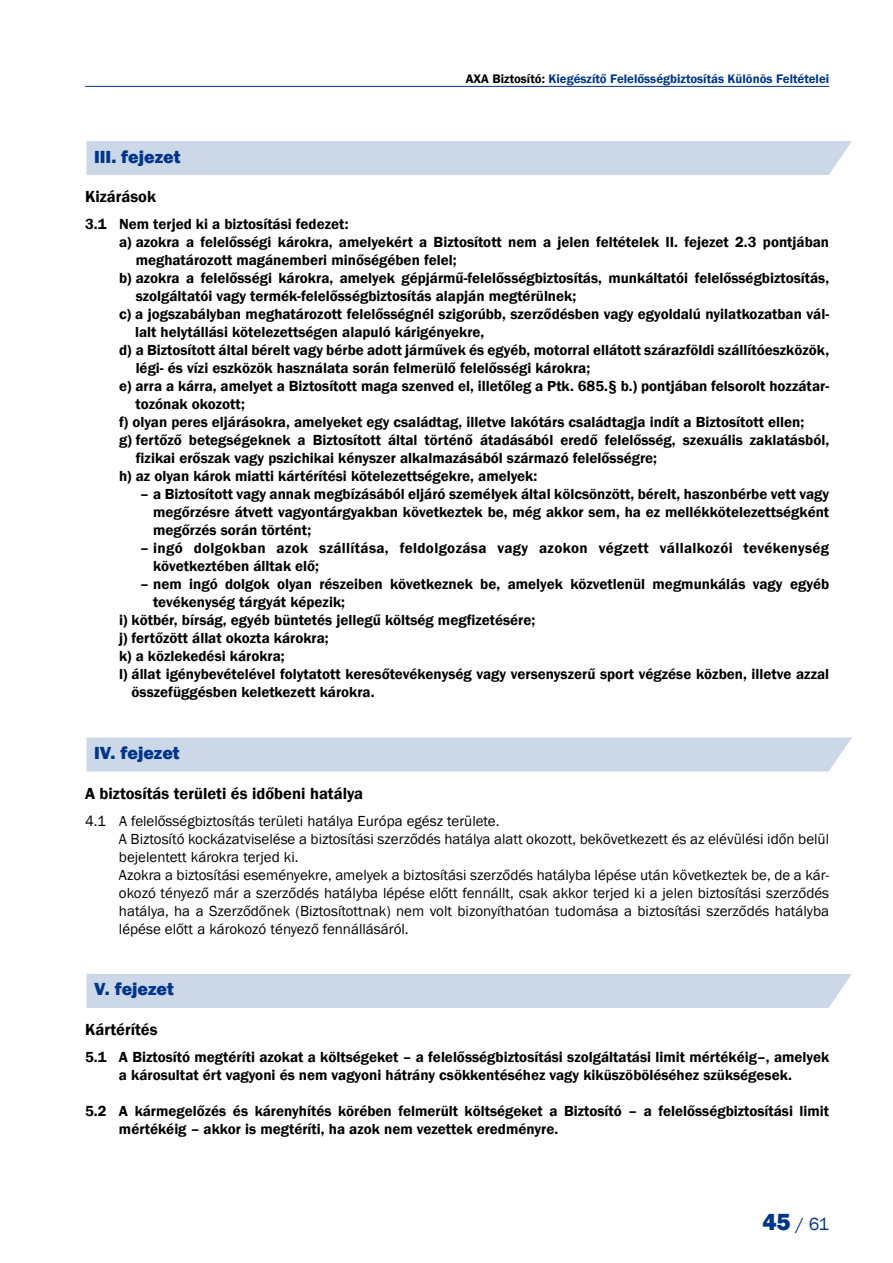
<style>
.page{position:relative;width:893px;height:1263px;background:#fff}
.page>*{position:absolute;margin:0;border:0;box-sizing:border-box;transform-origin:0 0}
.t1{font:800 18px "Franklin Gothic";color:#00368a}
.t2{font:18px "Franklin Gothic";color:#00368a}
.t3{font:600 16.5px "Franklin Gothic";color:#000}
.t4{font:600 15px/18px "Franklin Gothic";color:#000;text-align:justify}
.t5{font:15px/18px "Franklin Gothic";color:#000}
.t6{font:600 15px/18px "Franklin Gothic";letter-spacing:.025em;color:#000}
.t7{font:600 12.75px "Franklin Gothic";color:#00368a}
.s1{color:#000}
.s2{font-weight:800;font-size:24px}
</style>
<div class="page">
<hr style="left:85px;top:86px;width:744px;height:1px;background:#00368a">
<div style="left:87px;top:737px;width:765px;height:34px;background:#ccd7e8"></div>
<div style="left:87px;top:974px;width:765px;height:34px;background:#ccd7e8"></div>
<div style="left:87px;top:141px;width:765px;height:34px;background:#ccd7e8"></div>
<p class="t1" style="left:94px;top:146px;width:88px">III. fejezet</p>
<p class="t7" style="left:466px;top:71px;width:365px"><span class="s1">AXA Biztosító:</span> Kiegészítő Felelősségbiztosítás Különös Feltételei</p>
<p class="t3" style="left:85px;top:187px;width:73px">Kizárások</p>
<p class="t4" style="left:85px;top:215px;width:265px">3.1 Nem terjed ki a biztosítási fedezet:</p>
<p class="t4" style="left:119px;top:233px;width:712px">a) azokra a felelősségi károkra, amelyekért a Biztosított nem a jelen feltételek II. fejezet 2.3 pontjában</p>
<p class="t4" style="left:136px;top:251px;width:322px">meghatározott magánemberi minőségében felel;</p>
<p class="t4" style="left:119px;top:269px;width:712px">b) azokra a felelősségi károkra, amelyek gépjármű-felelősségbiztosítás, munkáltatói felelősségbiztosítás,</p>
<p class="t4" style="left:136px;top:287px;width:442px">szolgáltatói vagy termék-felelősségbiztosítás alapján megtérülnek;</p>
<p class="t4" style="left:119px;top:305px;width:712px">c) a jogszabályban meghatározott felelősségnél szigorúbb, szerződésben vagy egyoldalú nyilatkozatban vál-</p>
<p class="t4" style="left:135px;top:323px;width:351px">lalt helytállási kötelezettségen alapuló kárigényekre,</p>
<p class="t4" style="left:119px;top:341px;width:712px">d) a Biztosított által bérelt vagy bérbe adott járművek és egyéb, motorral ellátott szárazföldi szállítóeszközök,</p>
<p class="t4" style="left:136px;top:359px;width:456px">légi- és vízi eszközök használata során felmerülő felelősségi károkra;</p>
<p class="t4" style="left:119px;top:377px;width:712px">e) arra a kárra, amelyet a Biztosított maga szenved el, illetőleg a Ptk. 685.§ b.) pontjában felsorolt hozzátar-</p>
<p class="t4" style="left:135px;top:395px;width:111px">tozónak okozott;</p>
<p class="t4" style="left:119px;top:413px;width:687px">f) olyan peres eljárásokra, amelyeket egy családtag, illetve lakótárs családtagja indít a Biztosított ellen;</p>
<p class="t4" style="left:119px;top:431px;width:712px">g) fertőző betegségeknek a Biztosított által történő átadásából eredő felelősség, szexuális zaklatásból,</p>
<p class="t4" style="left:136px;top:449px;width:523px">fizikai erőszak vagy pszichikai kényszer alkalmazásából származó felelősségre;</p>
<p class="t4" style="left:119px;top:467px;width:420px">h) az olyan károk miatti kártérítési kötelezettségekre, amelyek:</p>
<p class="t4" style="left:153px;top:485px;width:678px;text-indent:-13px">– a Biztosított vagy annak megbízásából eljáró személyek által kölcsönzött, bérelt, haszonbérbe vett vagy megőrzésre átvett vagyontárgyakban következtek be, még akkor sem, ha ez mellékkötelezettségként megőrzés során történt;</p>
<p class="t6" style="left:153px;top:539px;width:678px;text-indent:-13px">– ingó dolgokban azok szállítása, feldolgozása vagy azokon végzett vállalkozói tevékenység következtében álltak elő;</p>
<p class="t4" style="left:140px;top:575px;width:690px">– nem ingó dolgok olyan részeiben következnek be, amelyek közvetlenül megmunkálás vagy egyéb</p>
<p class="t4" style="left:153px;top:593px;width:193px">tevékenység tárgyát képezik;</p>
<p class="t4" style="left:119px;top:611px;width:418px">i) kötbér, bírság, egyéb büntetés jellegű költség megfizetésére;</p>
<p class="t4" style="left:119px;top:629px;width:211px">j) fertőzött állat okozta károkra;</p>
<p class="t4" style="left:119px;top:647px;width:167px">k) a közlekedési károkra;</p>
<p class="t4" style="left:119px;top:665px;width:712px">l) állat igénybevételével folytatott keresőtevékenység vagy versenyszerű sport végzése közben, illetve azzal</p>
<p class="t4" style="left:132px;top:683px;width:245px">összefüggésben keletkezett károkra.</p>
<p class="t1" style="left:94px;top:742px;width:87px">IV. fejezet</p>
<p class="t3" style="left:85px;top:783px;width:280px">A biztosítás területi és időbeni hatálya</p>
<p class="t5" style="left:119px;top:811px;width:712px;text-indent:-34px">4.1 A felelősségbiztosítás területi hatálya Európa egész területe.<br>A Biztosító kockázatviselése a biztosítási szerződés hatálya alatt okozott, bekövetkezett és az elévülési időn belül bejelentett károkra terjed ki.<br>Azokra a biztosítási eseményekre, amelyek a biztosítási szerződés hatályba lépése után következtek be, de a kár&shy;okozó tényező már a szerződés hatályba lépése előtt fennállt, csak akkor terjed ki a jelen biztosítási szerződés hatálya, ha a Szerződőnek (Biztosítottnak) nem volt bizonyíthatóan tudomása a biztosítási szerződés hatályba lépése előtt a károkozó tényező fennállásáról.</p>
<p class="t1" style="left:94px;top:979px;width:81px">V. fejezet</p>
<p class="t3" style="left:85px;top:1020px;width:74px">Kártérítés</p>
<p class="t4" style="left:85px;top:1048px;width:746px;text-align:center">5.1 A Biztosító megtéríti azokat a költségeket – a felelősségbiztosítási szolgáltatási limit mértékéig–, amelyek a károsultat ért vagyoni és nem vagyoni hátrány csökkentéséhez vagy kiküszöböléséhez szükségesek.</p>
<p class="t4" style="left:119px;top:1102px;width:712px;text-indent:-34px">5.2 A kármegelőzés és kárenyhítés körében felmerült költségeket a Biztosító – a felelősségbiztosítási limit mértékéig – akkor is megtéríti, ha azok nem vezettek eredményre.</p>
<p class="t2" style="left:763px;top:1213px;width:68px"><span class="s2">45</span> / 61</p>
</div>
